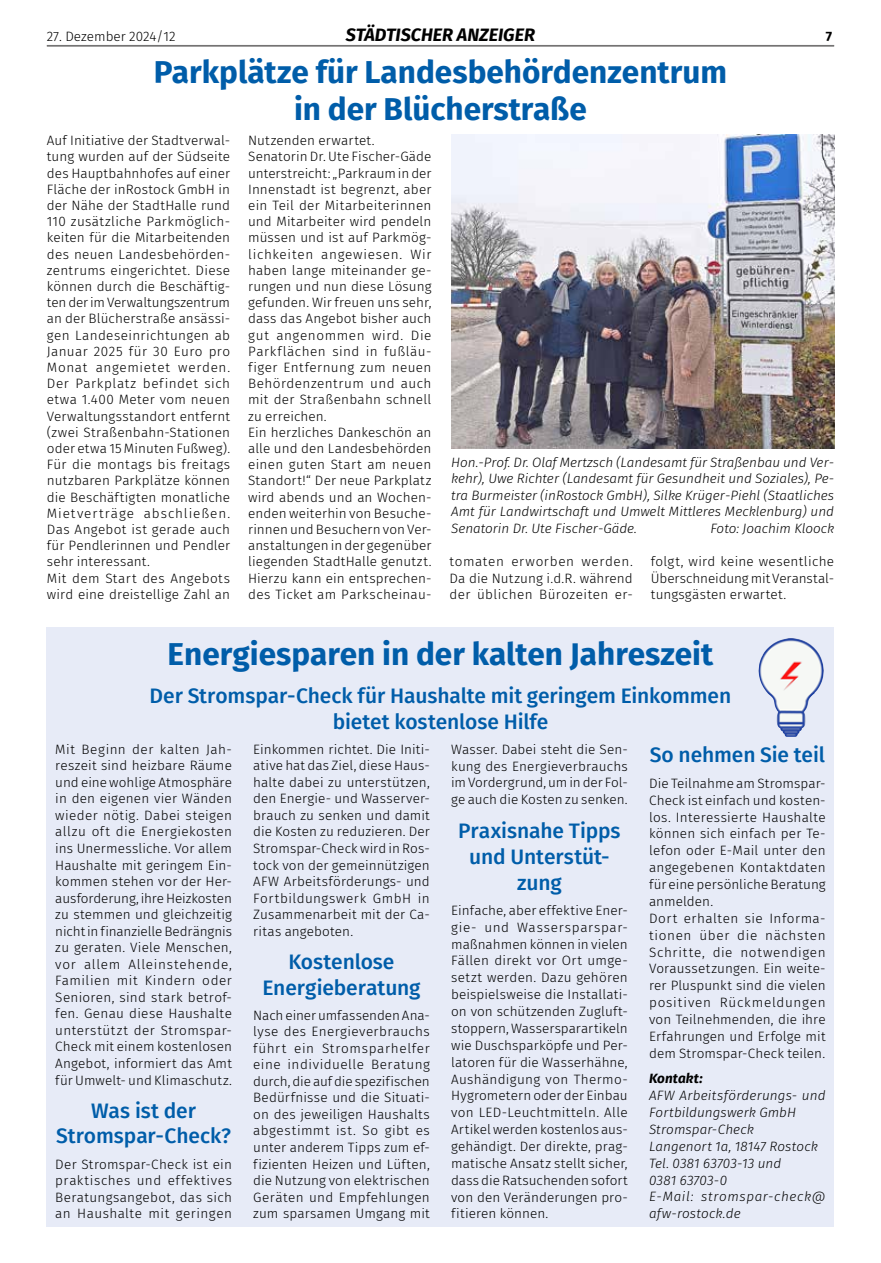
<style>
.page{position:relative;width:881px;height:1263px;background:#fff}
.page>*{position:absolute;margin:0;border:0;box-sizing:border-box;transform-origin:0 0}
.t1{font:700 31.5px/37.8px "Fira Sans";color:#005da9;text-align:center}
.t2{font:500 21px/25.2px "Fira Sans";letter-spacing:-.005em;color:#005da9;text-align:center}
.t3{font:italic 700 18px "Fira Sans";color:#000}
.t4{font:300 13.5px/16.2px "Fira Sans";letter-spacing:.015em;color:#000;text-align:justify}
.t5{font:italic 300 13.5px/16.8px "Fira Sans";letter-spacing:.005em;color:#000}
.t6{font:italic 700 13.5px "Fira Sans";letter-spacing:.01em;color:#000}
.t7{font:700 13.5px "Fira Sans";color:#000}
</style>
<div class="page">
<hr style="left:47px;top:45px;width:786px;height:1px;background:#706f6f">
<hr style="left:47px;top:46px;width:786px;height:1px;background:#706f6f">
<div style="left:47px;top:627px;width:786px;height:600px;background:#e7ebf7"></div>
<img style="left:758px;top:638px;width:65px;height:99px">
<img style="left:451px;top:134px;width:382px;height:314px">
<p class="t4" style="left:47px;top:28px;width:130px">27. Dezember 2024/12</p>
<h3 class="t3" style="left:346px;top:20px;width:190px">STÄDTISCHER ANZEIGER</h3>
<p class="t7" style="left:825px;top:25px;width:8px">7</p>
<h1 class="t1" style="left:154px;top:51px;width:574px">Parkplätze für Landesbehördenzentrum in der Blücherstraße</h1>
<p class="t4" style="left:47px;top:132px;width:185px;text-align:left">Auf Initiative der Stadtverwal&shy;tung wurden auf der Südseite des Hauptbahnhofes auf einer<br>Fläche der inRostock GmbH in der Nähe der StadtHalle rund<br>110 zusätzliche Parkmöglich&shy;keiten für die Mitarbeitenden des neuen Landesbehörden&shy;zentrums eingerichtet. Diese können durch die Beschäftig&shy;ten der im Verwaltungszentrum an der Blücherstraße ansässi&shy;gen Landeseinrichtungen ab<br>Januar 2025 für 30 Euro pro<br>Monat angemietet werden.<br>Der Parkplatz befindet sich etwa 1.400 Meter vom neuen<br>Verwaltungsstandort entfernt (zwei Straßenbahn-Stationen oder etwa 15 Minuten Fußweg).<br>Für die montags bis freitags nutzbaren Parkplätze können die Beschäftigten monatliche<br>Mietverträge abschließen.<br>Das Angebot ist gerade auch für Pendlerinnen und Pendler sehr interessant.<br>Mit dem Start des Angebots wird eine dreistellige Zahl an</p>
<p class="t4" style="left:248px;top:132px;width:185px;text-align:left">Nutzenden erwartet.<br>Senatorin Dr. Ute Fischer-Gäde unterstreicht: „Parkraum in der<br>Innenstadt ist begrenzt, aber ein Teil der Mitarbeiterinnen und Mitarbeiter wird pendeln müssen und ist auf Parkmög&shy;lichkeiten angewiesen. Wir haben lange miteinander ge&shy;rungen und nun diese Lösung gefunden. Wir freuen uns sehr, dass das Angebot bisher auch gut angenommen wird. Die<br>Parkflächen sind in fußläu&shy;figer Entfernung zum neuen<br>Behördenzentrum und auch mit der Straßenbahn schnell zu erreichen.<br>Ein herzliches Dankeschön an alle und den Landesbehörden einen guten Start am neuen<br>Standort!“ Der neue Parkplatz wird abends und an Wochen&shy;enden weiterhin von Besuche&shy;rinnen und Besuchern von Ver&shy;anstaltungen in der gegenüber liegenden StadtHalle genutzt.<br>Hierzu kann ein entsprechen&shy;des Ticket am Parkscheinau-</p>
<p class="t5" style="left:451px;top:454px;width:384px;text-align:justify">Hon.-Prof. Dr. Olaf Mertzsch (Landesamt für Straßenbau und Ver&shy;kehr), Uwe Richter (Landesamt für Gesundheit und Soziales), Pe&shy;tra Burmeister (inRostock GmbH), Silke Krüger-Piehl (Staatliches Amt für Landwirtschaft und Umwelt Mittleres Mecklenburg) und Senatorin Dr. Ute Fischer-Gäde.</p>
<p class="t5" style="left:710px;top:519px;width:125px">Foto: Joachim Kloock</p>
<p class="t4" style="left:449px;top:553px;width:185px">tomaten erworben werden.<br>Da die Nutzung i.d.R. während der üblichen Bürozeiten er-</p>
<p class="t4" style="left:650px;top:553px;width:185px">folgt, wird keine wesentliche Überschneidung mit Veranstal&shy;tungsgästen erwartet.</p>
<h1 class="t1" style="left:167px;top:633px;width:547px">Energiesparen in der kalten Jahreszeit</h1>
<h2 class="t2" style="left:150px;top:682px;width:583px">Der Stromspar-Check für Haushalte mit geringem Einkommen bietet kostenlose Hilfe</h2>
<p class="t4" style="left:55px;top:741px;width:178px">Mit Beginn der kalten Jah&shy;reszeit sind heizbare Räume und eine wohlige Atmosphäre in den eigenen vier Wänden wieder nötig. Dabei steigen allzu oft die Energiekosten ins Unermessliche. Vor allem Haushalte mit geringem Ein&shy;kommen stehen vor der Her&shy;ausforderung, ihre Heizkosten zu stemmen und gleichzeitig nicht in finanzielle Bedrängnis zu geraten. Viele Menschen, vor allem Alleinstehende, Familien mit Kindern oder Senioren, sind stark betrof&shy;fen. Genau diese Haushalte unterstützt der Stromspar-Check mit einem kostenlosen Angebot, informiert das Amt für Umwelt- und Klimaschutz.</p>
<h2 class="t2" style="left:56px;top:1097px;width:176px">Was ist der<br>Stromspar-Check?</h2>
<p class="t4" style="left:55px;top:1155px;width:178px">Der Stromspar-Check ist ein praktisches und effektives Beratungsangebot, das sich an Haushalte mit geringen</p>
<p class="t4" style="left:253px;top:741px;width:178px">Einkommen richtet. Die Initi&shy;ative hat das Ziel, diese Haus&shy;halte dabei zu unterstützen, den Energie- und Wasserver&shy;brauch zu senken und damit die Kosten zu reduzieren. Der Stromspar-Check wird in Ros&shy;tock von der gemeinnützigen AFW Arbeitsförderungs- und Fortbildungswerk GmbH in Zusammenarbeit mit der Ca&shy;ritas angeboten.</p>
<h2 class="t2" style="left:262px;top:948px;width:159px">Kostenlose<br>Energieberatung</h2>
<p class="t4" style="left:253px;top:1007px;width:178px">Nach einer umfassenden Ana&shy;lyse des Energieverbrauchs führt ein Stromsparhelfer eine individuelle Beratung durch, die auf die spezifischen Bedürfnisse und die Situati&shy;on des jeweiligen Haushalts abgestimmt ist. So gibt es unter anderem Tipps zum ef&shy;fizienten Heizen und Lüften, die Nutzung von elektrischen Geräten und Empfehlungen zum sparsamen Umgang mit</p>
<p class="t4" style="left:451px;top:740px;width:178px;line-height:16.8px">Wasser. Dabei steht die Sen&shy;kung des Energieverbrauchs im Vordergrund, um in der Fol&shy;ge auch die Kosten zu senken.</p>
<h2 class="t2" style="left:458px;top:817px;width:164px">Praxisnahe Tipps und Unterstüt&shy;zung</h2>
<p class="t4" style="left:451px;top:902px;width:178px;line-height:16.8px">Einfache, aber effektive Ener&shy;gie- und Wassersparspar&shy;maßnahmen können in vielen Fällen direkt vor Ort umge&shy;setzt werden. Dazu gehören beispielsweise die Installati&shy;on von schützenden Zugluft&shy;stoppern, Wassersparartikeln wie Duschsparköpfe und Per&shy;latoren für die Wasserhähne, Aushändigung von Thermo-Hygrometern oder der Einbau von LED-Leuchtmitteln. Alle Artikel werden kostenlos aus&shy;gehändigt. Der direkte, prag&shy;matische Ansatz stellt sicher, dass die Ratsuchenden sofort von den Veränderungen pro&shy;fitieren können.</p>
<h2 class="t2" style="left:649px;top:741px;width:177px">So nehmen Sie teil</h2>
<p class="t4" style="left:648px;top:775px;width:178px;line-height:16.8px;text-align:left">Die Teilnahme am Stromspar-<br>Check ist einfach und kosten&shy;los. Interessierte Haushalte können sich einfach per Te&shy;lefon oder E-Mail unter den angegebenen Kontaktdaten für eine persönliche Beratung anmelden.<br>Dort erhalten sie Informa&shy;tionen über die nächsten<br>Schritte, die notwendigen<br>Voraussetzungen. Ein weite&shy;rer Pluspunkt sind die vielen positiven Rückmeldungen von Teilnehmenden, die ihre<br>Erfahrungen und Erfolge mit dem Stromspar-Check teilen.</p>
<p class="t6" style="left:648px;top:1067px;width:55px">Kontakt:</p>
<p class="t5" style="left:648px;top:1087px;width:178px">AFW Arbeitsförderungs- und<br>Fortbildungswerk GmbH<br>Stromspar-Check<br>Langenort 1a, 18147 Rostock<br>Tel. 0381 63703-13 und<br>0381 63703-0<br>E-Mail: stromspar-check@ afw-rostock.de</p>
</div>
